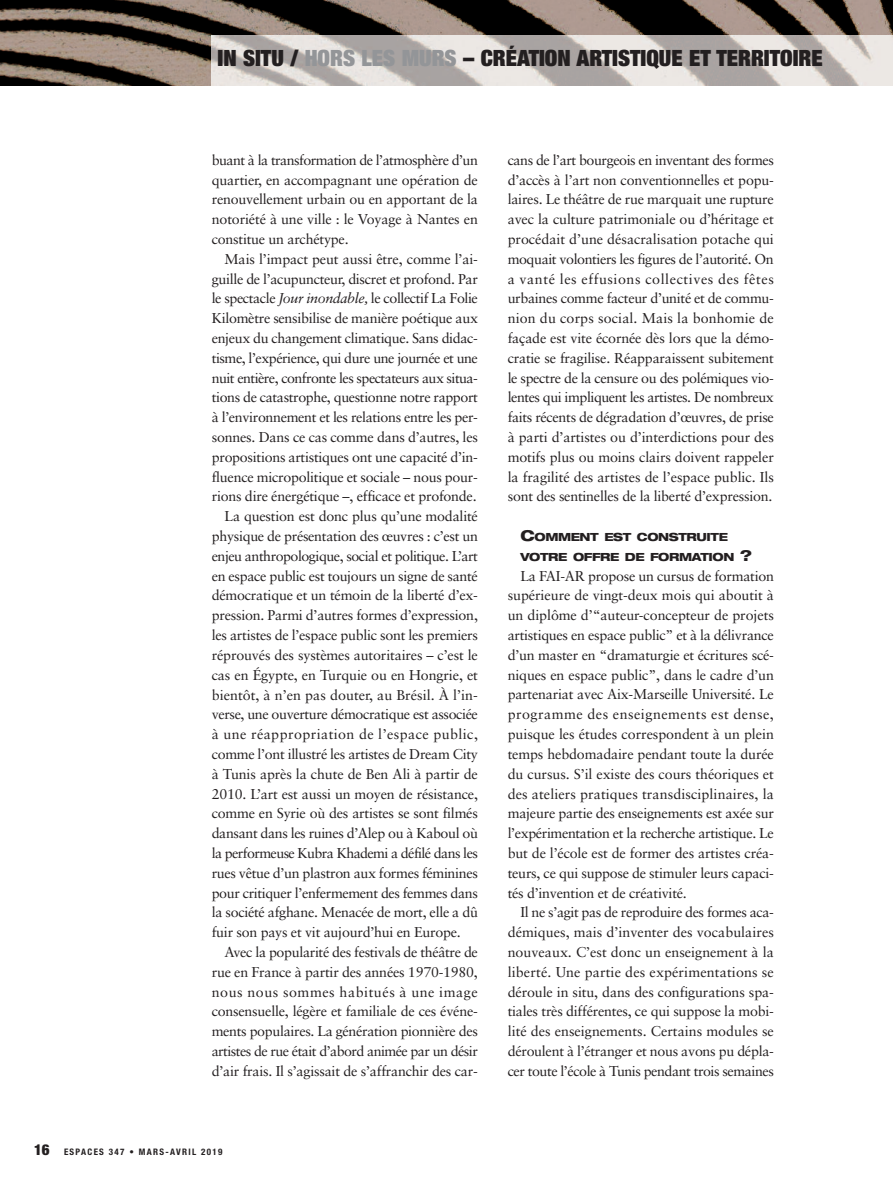
<style>
.page{position:relative;width:893px;height:1178px;background:#fff}
.page>*{position:absolute;margin:0;border:0;box-sizing:border-box;transform-origin:0 0}
.t1{font:900 expanded 22.5px "Helvetica Neue";color:#231f20}
.t2{font:14.25px/19.8px "Sabon";letter-spacing:-.02em;color:#231f20;text-align:justify}
.t3{font:14.25px "Sabon";letter-spacing:-.04em;color:#231f20}
.t4{font:14.25px "Sabon";color:#231f20}
.t5{font:14.25px "Sabon";letter-spacing:.03em;color:#231f20}
.t6{font:14.25px "Sabon";letter-spacing:.04em;color:#231f20}
.t7{font:800 expanded 11.25px/19.8px "Helvetica Neue";letter-spacing:-.035em;color:#231f20}
.t8{font:700 condensed 9px "Helvetica Neue";letter-spacing:.145em;color:#231f20}
.s1{color:#939598}
.s2{font-family:"Sabon LT Std";font-style:italic}
.s3{font-weight:900;font-size:15px}
.s4{font-size:15px}
</style>
<div class="page">
<img style="left:0;top:0;width:893px;height:86px">
<img style="left:212px;top:36px;width:680px;height:50px">
<h1 class="t1" style="left:218px;top:50px;width:607px">IN SITU / <span class="s1">HORS LES MURS</span> – CRÉATION ARTISTIQUE ET TERRITOIRE</h1>
<p class="t2" style="left:212px;top:151px;width:268px">buant à la transformation de l’atmosphère d’un quartier, en accompagnant une opération de renouvellement urbain ou en apportant de la notoriété à une ville : le Voyage à Nantes en constitue un archétype.</p>
<p class="t2" style="left:225px;top:250px;width:255px">Mais l’impact peut aussi être, comme l’ai-</p>
<p class="t2" style="left:212px;top:270px;width:268px">guille de l’acupuncteur, discret et profond. Par</p>
<p class="t2" style="left:212px;top:290px;width:268px">le spectacle <span class="s2">Jour inondable,</span> le collectif La Folie</p>
<p class="t2" style="left:212px;top:309px;width:268px">Kilomètre sensibilise de manière poétique aux</p>
<p class="t2" style="left:212px;top:329px;width:268px">enjeux du changement climatique. Sans didac-</p>
<p class="t2" style="left:212px;top:349px;width:268px">tisme, l’expérience, qui dure une journée et une</p>
<p class="t3" style="left:212px;top:372px;width:268px">nuit entière, confronte les spectateurs aux situa-</p>
<p class="t2" style="left:212px;top:389px;width:268px">tions de catastrophe, questionne notre rapport</p>
<p class="t2" style="left:212px;top:408px;width:268px">à l’environnement et les relations entre les per-</p>
<p class="t2" style="left:212px;top:428px;width:268px">sonnes. Dans ce cas comme dans d’autres, les</p>
<p class="t2" style="left:212px;top:448px;width:268px">propositions artistiques ont une capacité d’in-</p>
<p class="t2" style="left:212px;top:468px;width:268px">fluence micropolitique et sociale – nous pour-</p>
<p class="t2" style="left:212px;top:488px;width:266px">rions dire énergétique –, efficace et profonde.</p>
<p class="t2" style="left:225px;top:507px;width:255px">La question est donc plus qu’une modalité</p>
<p class="t2" style="left:212px;top:527px;width:268px">physique de présentation des œuvres : c’est un</p>
<p class="t2" style="left:212px;top:547px;width:268px">enjeu anthropologique, social et politique. L’art</p>
<p class="t2" style="left:212px;top:567px;width:268px">en espace public est toujours un signe de santé</p>
<p class="t2" style="left:212px;top:587px;width:268px">démocratique et un témoin de la liberté d’ex-</p>
<p class="t2" style="left:212px;top:606px;width:268px">pression. Parmi d’autres formes d’expression,</p>
<p class="t2" style="left:212px;top:626px;width:268px">les artistes de l’espace public sont les premiers</p>
<p class="t2" style="left:212px;top:646px;width:268px">réprouvés des systèmes autoritaires – c’est le</p>
<p class="t2" style="left:212px;top:666px;width:268px">cas en Égypte, en Turquie ou en Hongrie, et</p>
<p class="t4" style="left:212px;top:688px;width:268px">bientôt, à n’en pas douter, au Brésil. À l’in-</p>
<p class="t2" style="left:212px;top:705px;width:268px">verse, une ouverture démocratique est associée</p>
<p class="t5" style="left:212px;top:728px;width:268px">à une réappropriation de l’espace public,</p>
<p class="t2" style="left:212px;top:745px;width:268px">comme l’ont illustré les artistes de Dream City</p>
<p class="t2" style="left:212px;top:765px;width:268px">à Tunis après la chute de Ben Ali à partir de</p>
<p class="t2" style="left:212px;top:785px;width:268px">2010. L’art est aussi un moyen de résistance,</p>
<p class="t2" style="left:212px;top:804px;width:268px">comme en Syrie où des artistes se sont filmés</p>
<p class="t2" style="left:212px;top:824px;width:268px">dansant dans les ruines d’Alep ou à Kaboul où</p>
<p class="t3" style="left:212px;top:847px;width:268px">la performeuse Kubra Khademi a défilé dans les</p>
<p class="t2" style="left:212px;top:864px;width:268px">rues vêtue d’un plastron aux formes féminines</p>
<p class="t2" style="left:212px;top:884px;width:268px">pour critiquer l’enfermement des femmes dans</p>
<p class="t2" style="left:212px;top:903px;width:268px">la société afghane. Menacée de mort, elle a dû</p>
<p class="t2" style="left:212px;top:923px;width:251px">fuir son pays et vit aujourd’hui en Europe.</p>
<p class="t2" style="left:224px;top:943px;width:255px">Avec la popularité des festivals de théâtre de</p>
<p class="t2" style="left:212px;top:963px;width:268px">rue en France à partir des années 1970-1980,</p>
<p class="t6" style="left:212px;top:985px;width:268px">nous nous sommes habitués à une image</p>
<p class="t2" style="left:212px;top:1002px;width:268px">consensuelle, légère et familiale de ces événe-</p>
<p class="t2" style="left:212px;top:1022px;width:268px">ments populaires. La génération pionnière des</p>
<p class="t3" style="left:212px;top:1045px;width:268px">artistes de rue était d’abord animée par un désir</p>
<p class="t2" style="left:212px;top:1062px;width:268px">d’air frais. Il s’agissait de s’affranchir des car-</p>
<p class="t8" style="left:34px;top:1144px;width:190px"><span class="s3">16</span> ESPACES 347 • MARS-AVRIL 2019</p>
<p class="t2" style="left:508px;top:151px;width:268px">cans de l’art bourgeois en inventant des formes d’accès à l’art non conventionnelles et popu&shy;laires. Le théâtre de rue marquait une rupture avec la culture patrimoniale ou d’héritage et procédait d’une désacralisation potache qui moquait volontiers les figures de l’autorité. On a vanté les effusions collectives des fêtes urbaines comme facteur d’unité et de commu&shy;nion du corps social. Mais la bonhomie de façade est vite écornée dès lors que la démo&shy;cratie se fragilise. Réapparaissent subitement le spectre de la censure ou des polémiques vio&shy;lentes qui impliquent les artistes. De nombreux faits récents de dégradation d’œuvres, de prise à parti d’artistes ou d’interdictions pour des motifs plus ou moins clairs doivent rappeler la fragilité des artistes de l’espace public. Ils sont des sentinelles de la liberté d’expression.</p>
<p class="t7" style="left:520px;top:528px;width:233px"><span class="s4">C</span>OMMENT EST CONSTRUITE<br>VOTRE OFFRE DE FORMATION <span class="s4">?</span></p>
<p class="t2" style="left:508px;top:567px;width:268px;text-indent:13px">La FAI-AR propose un cursus de formation supérieure de vingt-deux mois qui aboutit à un diplôme d’“auteur-concepteur de projets artistiques en espace public” et à la délivrance d’un master en “dramaturgie et écritures scé&shy;niques en espace public”, dans le cadre d’un partenariat avec Aix-Marseille Université. Le programme des enseignements est dense, puisque les études correspondent à un plein temps hebdomadaire pendant toute la durée du cursus. S’il existe des cours théoriques et des ateliers pratiques transdisciplinaires, la majeure partie des enseignements est axée sur l’expérimentation et la recherche artistique. Le but de l’école est de former des artistes créa&shy;teurs, ce qui suppose de stimuler leurs capaci&shy;tés d’invention et de créativité.</p>
<p class="t2" style="left:508px;top:903px;width:268px;text-indent:13px">Il ne s’agit pas de reproduire des formes aca&shy;démiques, mais d’inventer des vocabulaires nouveaux. C’est donc un enseignement à la liberté. Une partie des expérimentations se déroule in situ, dans des configurations spa&shy;tiales très différentes, ce qui suppose la mobi&shy;lité des enseignements. Certains modules se déroulent à l’étranger et nous avons pu dépla&shy;cer toute l’école à Tunis pendant trois semaines</p>
</div>
